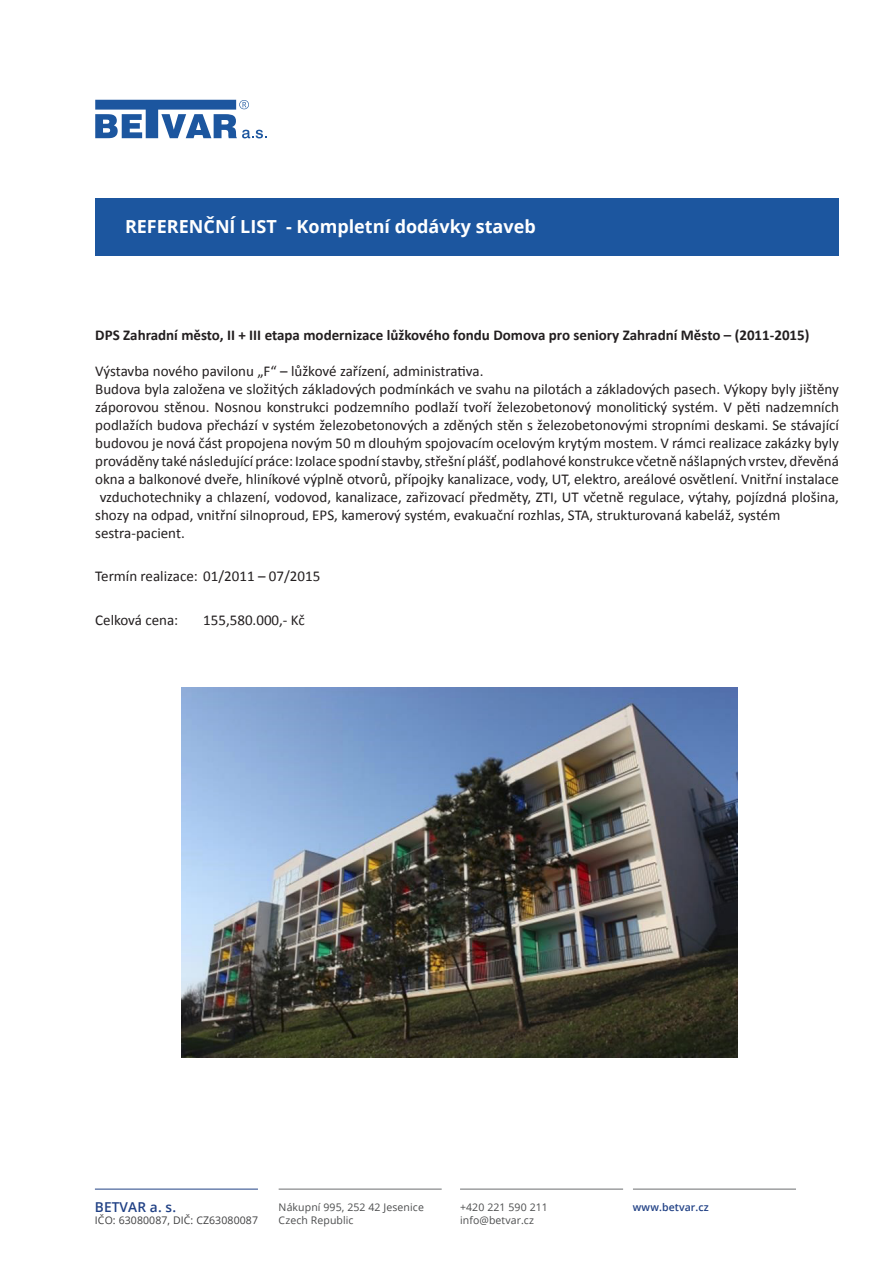
<style>
.page{position:relative;width:893px;height:1263px;background:#fff}
.page>*{position:absolute;margin:0;border:0;box-sizing:border-box;transform-origin:0 0}
.t1{font:700 18px "Open Sans";color:#fff}
.t2{font:15px/18px "Calibri";color:#231f20}
.t3{font:700 15px "Calibri";color:#231f20}
.t4{font:600 13.65px "Open Sans";letter-spacing:.01em;color:#214185}
.t5{font:10.5px/12.6px "Open Sans";letter-spacing:.01em;color:#4b4c4d}
.t6{font:10.5px "Open Sans";letter-spacing:.01em;color:#3e3e3f}
.t7{font:600 10.5px "Open Sans";letter-spacing:.01em;color:#214185}
</style>
<div class="page">
<svg style="left:95px;top:100px;width:172px;height:38px"></svg>
<hr style="left:95px;top:1189px;width:163px;height:1px;background:#214185">
<hr style="left:279px;top:1189px;width:163px;height:1px;background:#6c6d70">
<hr style="left:460px;top:1189px;width:163px;height:1px;background:#6c6d70">
<hr style="left:633px;top:1189px;width:163px;height:1px;background:#6c6d70">
<div style="left:95px;top:198px;width:744px;height:58px;background:#1c569f"></div>
<img style="left:182px;top:687px;width:555px;height:371px">
<p class="t1" style="left:125px;top:213px;width:412px">REFERENČNÍ LIST - Kompletní dodávky staveb</p>
<p class="t3" style="left:95px;top:326px;width:716px">DPS Zahradní město, II + III etapa modernizace lůžkového fondu Domova pro seniory Zahradní Město – (2011-2015)</p>
<p class="t2" style="left:95px;top:362px;width:745px">Výstavba nového pavilonu „F“ – lůžkové zařízení, administrativa.<br>Budova byla založena ve složitých základových podmínkách ve svahu na pilotách a základových pasech. Výkopy byly jištěny záporovou stěnou. Nosnou konstrukci podzemního podlaží tvoří železobetonový monolitický systém. V pěti nadzemních podlažích budova přechází v systém železobetonových a zděných stěn s železobetonovými stropními deskami. Se stávající budovou je nová část propojena novým 50 m dlouhým spojovacím ocelovým krytým mostem. V rámci realizace zakázky byly prováděny také následující práce: Izolace spodní stavby, střešní plášť, podlahové konstrukce včetně nášlapných vrstev, dřevěná okna a balkonové dveře, hliníkové výplně otvorů, přípojky kanalizace, vody, UT, elektro, areálové osvětlení. Vnitřní instalace vzduchotechniky a chlazení, vodovod, kanalizace, zařizovací předměty, ZTI, UT včetně regulace, výtahy, pojízdná plošina, shozy na odpad, vnitřní silnoproud, EPS, kamerový systém, evakuační rozhlas, STA, strukturovaná kabeláž, systém sestra-pacient.</p>
<p class="t2" style="left:95px;top:567px;width:227px">Termín realizace: 01/2011 – 07/2015</p>
<p class="t2" style="left:95px;top:611px;width:85px">Celková cena:</p>
<p class="t2" style="left:203px;top:611px;width:103px">155,580.000,- Kč</p>
<p class="t4" style="left:95px;top:1197px;width:83px">BETVAR a. s.</p>
<p class="t6" style="left:95px;top:1213px;width:165px">IČO: 63080087, DIČ: CZ63080087</p>
<p class="t5" style="left:279px;top:1201px;width:147px">Nákupní 995, 252 42 Jesenice<br>Czech Republic</p>
<p class="t5" style="left:460px;top:1201px;width:89px">+420 221 590 211 info@betvar.cz</p>
<p class="t7" style="left:633px;top:1200px;width:77px">www.betvar.cz</p>
</div>
